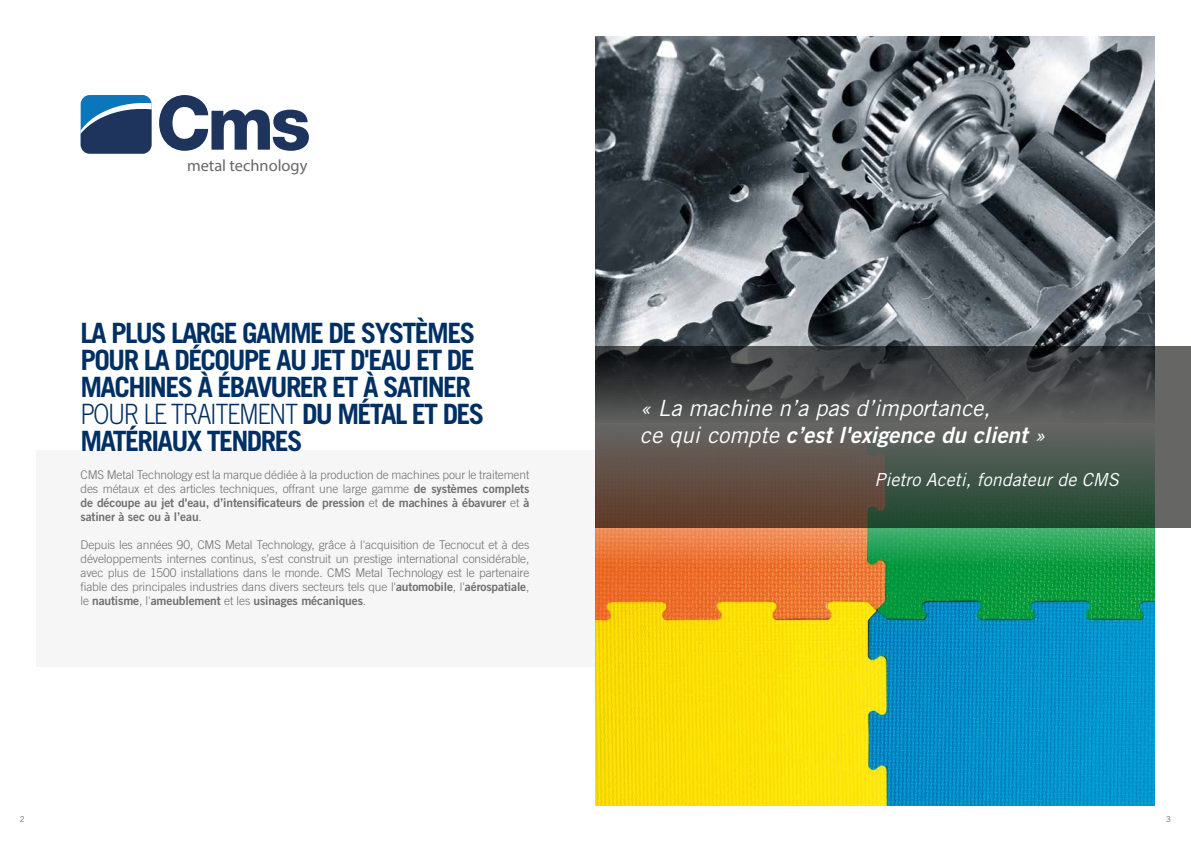
<style>
.page{position:relative;width:1191px;height:842px;background:#fff}
.page>*{position:absolute;margin:0;border:0;box-sizing:border-box;transform-origin:0 0}
.t1{font:700 28px/27px "Trade Gothic LT Std";letter-spacing:-.06em;color:#003063}
.t2{font:22.4px "Trade Gothic LT Std Bd 2 Obl";color:#fff}
.t3{font:italic 22.4px "Trade Gothic LT Std";color:#fff}
.t4{font:italic 18px "Trade Gothic LT Std";color:#fff}
.t5{font:16.4px "DIN Pro";color:#676767}
.t6{font:300 12px/14px "Trade Gothic LT Std";letter-spacing:-.01em;color:#706f6f}
.t7{font:12px/14px "Trade Gothic LT Std Bd 2";letter-spacing:-.01em;color:#706f6f}
.t8{font:8px "Trade Gothic LT Std";color:#646363}
.s1{font-weight:300}
.s2{font-family:"Trade Gothic LT Std Bd 2";font-weight:400}
.s3{font-family:"Trade Gothic LT Std";font-weight:300}
.s4{font-family:"Trade Gothic LT Std";font-style:italic}
</style>
<div class="page">
<img style="left:595px;top:36px;width:560px;height:310px">
<img style="left:595px;top:528px;width:560px;height:278px">
<svg style="left:595px;top:346px;width:596px;height:182px;background:#4d4e48"></svg>
<div style="left:36px;top:451px;width:559px;height:216px;background:#f6f6f6"></div>
<svg style="left:80px;top:95px;width:229px;height:59px"></svg>
<h3 class="t5" style="left:187px;top:155px;width:122px">metal technology</h3>
<h1 class="t1" style="left:80px;top:319px;width:405px">LA PLUS LARGE GAMME DE SYSTÈMES<br>POUR LA DÉCOUPE AU JET D'EAU ET DE<br>MACHINES À ÉBAVURER ET À SATINER<br><span class="s1">POUR LE TRAITEMENT</span> DU MÉTAL ET DES<br>MATÉRIAUX TENDRES</h1>
<p class="t6" style="left:80px;top:467px;width:450px">CMS Metal Technology est la marque dédiée à la production de machines pour le traitement des métaux et des articles techniques, offrant une large gamme <span class="s2">de systèmes complets</span></p>
<p class="t7" style="left:80px;top:495px;width:450px">de découpe au jet d'eau, d’intensificateurs de pression <span class="s3">et</span> de machines à ébavurer <span class="s3">et</span> à satiner à sec ou à l’eau<span class="s3">.</span></p>
<p class="t6" style="left:80px;top:537px;width:450px;text-align:justify">Depuis les années 90, CMS Metal Technology, grâce à l'acquisition de Tecnocut et à des développements internes continus, s’est construit un prestige international considérable, avec plus de 1500 installations dans le monde. CMS Metal Technology est le partenaire fiable des principales industries dans divers secteurs tels que l'<span class="s2">automobile</span>, l'<span class="s2">aérospatiale</span>,</p>
<p class="t7" style="left:80px;top:593px;width:287px"><span class="s3">le</span> nautisme<span class="s3">, l'</span>ameublement <span class="s3">et les</span> usinages mécaniques<span class="s3">.</span></p>
<h2 class="t3" style="left:640px;top:394px;width:352px">« La machine n’a pas d’importance,</h2>
<h2 class="t2" style="left:640px;top:421px;width:407px"><span class="s4">ce qui compte</span> c’est l'exigence du client <span class="s4">»</span></h2>
<h3 class="t4" style="left:874px;top:468px;width:246px">Pietro Aceti, fondateur de CMS</h3>
<p class="t8" style="left:20px;top:814px;width:6px">2</p>
<p class="t8" style="left:1166px;top:814px;width:6px">3</p>
</div>
